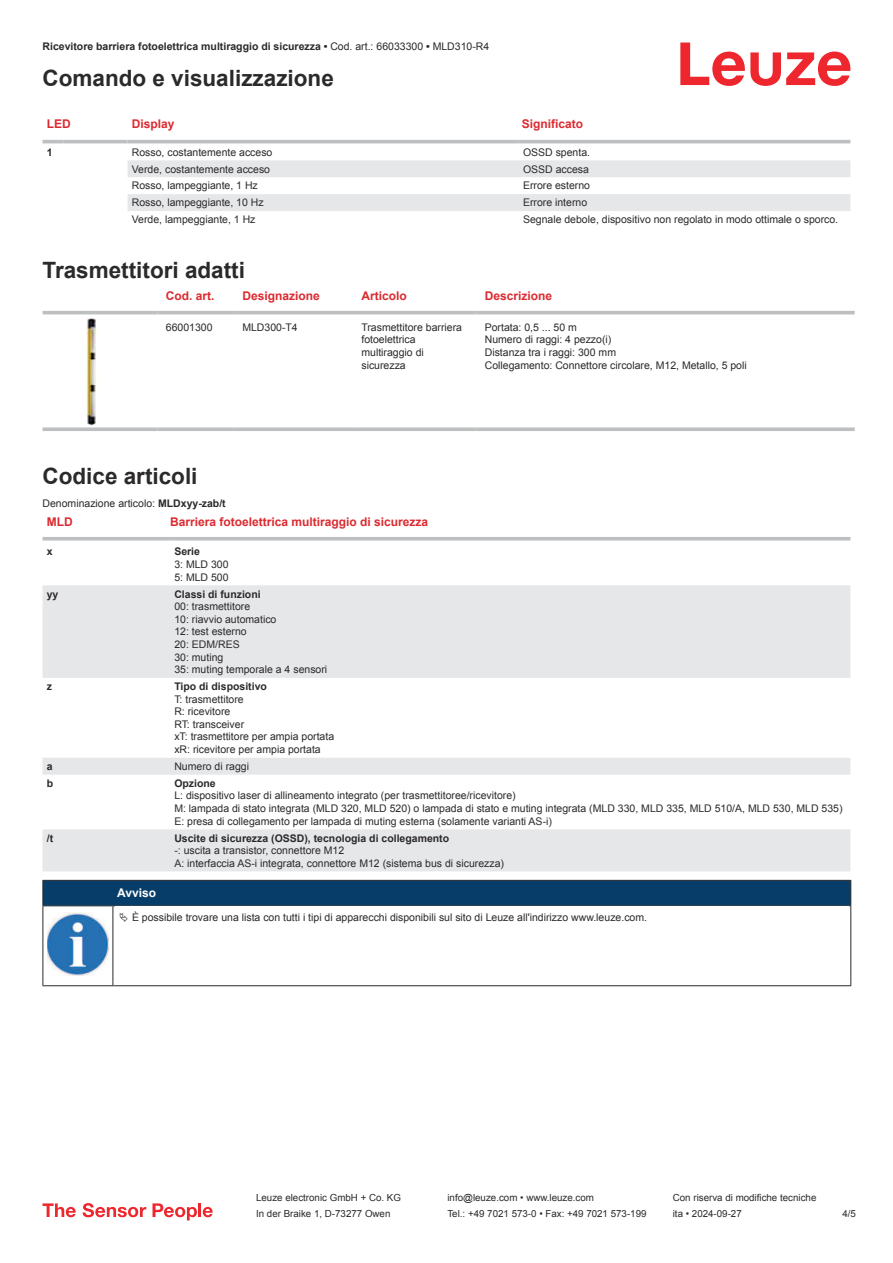
<style>
.page{position:relative;width:893px;height:1263px;background:#fff}
.page>*{position:absolute;margin:0;border:0;box-sizing:border-box;transform-origin:0 0}
.t1{font:700 22.5px "Arial";color:#2b292a}
.t2{font:700 12px "Arial";color:#db2a30}
.t3{font:700 12px "Arial";color:#fff}
.t4{font:10.5px/12.6px "Arial";color:#2b292a}
.t5{font:700 10.5px "Arial";color:#2b292a}
.t6{font:9.75px "Arial";color:#2b292a}
.s1{font-weight:400}
.s2{font-weight:700}
</style>
<div class="page">
<svg style="left:680px;top:43px;width:170px;height:43px"></svg>
<svg style="left:43px;top:143px;width:807px;height:68px"></svg>
<svg style="left:128px;top:160px;width:722px;height:51px"></svg>
<hr style="left:43px;top:140px;width:21px;height:3px;background:#bdbfc1">
<hr style="left:64px;top:140px;width:64px;height:3px;background:#bdbfc1">
<hr style="left:128px;top:140px;width:391px;height:3px;background:#bdbfc1">
<hr style="left:519px;top:140px;width:331px;height:3px;background:#bdbfc1">
<svg style="left:43px;top:314px;width:812px;height:112px"></svg>
<hr style="left:43px;top:311px;width:114px;height:3px;background:#bdbfc1">
<hr style="left:157px;top:311px;width:77px;height:3px;background:#bdbfc1">
<hr style="left:234px;top:311px;width:119px;height:3px;background:#bdbfc1">
<hr style="left:353px;top:311px;width:123px;height:3px;background:#bdbfc1">
<hr style="left:476px;top:311px;width:379px;height:3px;background:#bdbfc1">
<svg style="left:43px;top:427px;width:114px;height:4px"></svg>
<svg style="left:157px;top:427px;width:77px;height:4px"></svg>
<svg style="left:234px;top:427px;width:119px;height:4px"></svg>
<svg style="left:353px;top:427px;width:123px;height:4px"></svg>
<svg style="left:476px;top:427px;width:379px;height:4px;background:#c4c6c8"></svg>
<img style="left:87px;top:319px;width:9px;height:106px">
<svg style="left:43px;top:585px;width:807px;height:286px;fill:#e6e7e9"></svg>
<hr style="left:43px;top:537px;width:127px;height:3px;background:#bdbfc1">
<hr style="left:170px;top:537px;width:680px;height:3px;background:#bdbfc1">
<svg style="left:43px;top:1203px;width:33px;height:14px"></svg>
<svg style="left:83px;top:1203px;width:63px;height:14px"></svg>
<svg style="left:153px;top:1203px;width:44px;height:17px"></svg>
<hr style="left:198px;top:1203px;width:3px;height:14px;background:#ed272d">
<svg style="left:203px;top:1207px;width:10px;height:10px"></svg>
<div style="left:43px;top:880px;width:808px;height:26px;background:#063d69"></div>
<hr style="left:113px;top:905px;width:738px;height:1px;background:#2b292a">
<hr style="left:43px;top:906px;width:1px;height:75px;background:#2b292a">
<hr style="left:113px;top:906px;width:1px;height:75px;background:#2b292a">
<hr style="left:850px;top:906px;width:1px;height:75px;background:#2b292a">
<hr style="left:43px;top:985px;width:70px;height:1px;background:#2b292a">
<hr style="left:113px;top:985px;width:738px;height:1px;background:#2b292a">
<img style="left:47px;top:912px;width:61px;height:63px">
<p class="t5" style="left:43px;top:43px;width:448px">Ricevitore barriera fotoelettrica multiraggio di sicurezza • <span class="s1">Cod. art.: 66033300</span> • <span class="s1">MLD310-R4</span></p>
<h1 class="t1" style="left:43px;top:70px;width:293px">Comando e visualizzazione</h1>
<p class="t2" style="left:47px;top:119px;width:25px">LED</p>
<p class="t2" style="left:132px;top:119px;width:44px">Display</p>
<p class="t2" style="left:522px;top:119px;width:63px">Significato</p>
<p class="t5" style="left:47px;top:148px;width:7px">1</p>
<p class="t4" style="left:132px;top:147px;width:142px">Rosso, costantemente acceso</p>
<p class="t4" style="left:523px;top:147px;width:69px">OSSD spenta.</p>
<p class="t4" style="left:132px;top:163px;width:140px">Verde, costantemente acceso</p>
<p class="t4" style="left:523px;top:163px;width:67px">OSSD accesa</p>
<p class="t4" style="left:132px;top:180px;width:128px">Rosso, lampeggiante, 1 Hz</p>
<p class="t4" style="left:523px;top:180px;width:69px">Errore esterno</p>
<p class="t4" style="left:132px;top:197px;width:133px">Rosso, lampeggiante, 10 Hz</p>
<p class="t4" style="left:523px;top:197px;width:66px">Errore interno</p>
<p class="t4" style="left:132px;top:214px;width:125px">Verde, lampeggiante, 1 Hz</p>
<p class="t4" style="left:523px;top:214px;width:317px">Segnale debole, dispositivo non regolato in modo ottimale o sporco.</p>
<h1 class="t1" style="left:43px;top:262px;width:204px">Trasmettitori adatti</h1>
<p class="t2" style="left:166px;top:291px;width:50px">Cod. art.</p>
<p class="t2" style="left:242px;top:291px;width:79px">Designazione</p>
<p class="t2" style="left:361px;top:291px;width:47px">Articolo</p>
<p class="t2" style="left:485px;top:291px;width:69px">Descrizione</p>
<p class="t4" style="left:166px;top:322px;width:48px">66001300</p>
<p class="t4" style="left:242px;top:322px;width:57px">MLD300-T4</p>
<p class="t4" style="left:361px;top:322px;width:102px">Trasmettitore barriera fotoelettrica multiraggio di sicurezza</p>
<p class="t4" style="left:485px;top:322px;width:264px">Portata: 0,5 ... 50 m<br>Numero di raggi: 4 pezzo(i)<br>Distanza tra i raggi: 300 mm<br>Collegamento: Connettore circolare, M12, Metallo, 5 poli</p>
<h1 class="t1" style="left:43px;top:467px;width:157px">Codice articoli</h1>
<p class="t4" style="left:43px;top:498px;width:185px">Denominazione articolo: <span class="s2">MLDxyy-zab/t</span></p>
<p class="t2" style="left:47px;top:517px;width:27px">MLD</p>
<p class="t2" style="left:170px;top:517px;width:260px">Barriera fotoelettrica multiraggio di sicurezza</p>
<p class="t5" style="left:47px;top:548px;width:7px">x</p>
<p class="t5" style="left:174px;top:548px;width:27px">Serie</p>
<p class="t4" style="left:174px;top:559px;width:56px">3: MLD 300<br>5: MLD 500</p>
<p class="t5" style="left:47px;top:590px;width:13px">yy</p>
<p class="t5" style="left:174px;top:590px;width:88px">Classi di funzioni</p>
<p class="t4" style="left:174px;top:601px;width:154px">00: trasmettitore<br>10: riavvio automatico<br>12: test esterno<br>20: EDM/RES<br>30: muting<br>35: muting temporale a 4 sensori</p>
<p class="t5" style="left:47px;top:682px;width:7px">z</p>
<p class="t5" style="left:174px;top:682px;width:94px">Tipo di dispositivo</p>
<p class="t4" style="left:174px;top:694px;width:161px">T: trasmettitore<br>R: ricevitore<br>RT: transceiver<br>xT: trasmettitore per ampia portata xR: ricevitore per ampia portata</p>
<p class="t5" style="left:47px;top:762px;width:7px">a</p>
<p class="t4" style="left:174px;top:761px;width:76px">Numero di raggi</p>
<p class="t5" style="left:47px;top:779px;width:8px">b</p>
<p class="t5" style="left:174px;top:779px;width:43px">Opzione</p>
<p class="t4" style="left:174px;top:790px;width:670px">L: dispositivo laser di allineamento integrato (per trasmettitoree/ricevitore)<br>M: lampada di stato integrata (MLD 320, MLD 520) o lampada di stato e muting integrata (MLD 330, MLD 335, MLD 510/A, MLD 530, MLD 535)<br>E: presa di collegamento per lampada di muting esterna (solamente varianti AS-i)</p>
<p class="t5" style="left:47px;top:834px;width:8px">/t</p>
<p class="t5" style="left:174px;top:834px;width:276px">Uscite di sicurezza (OSSD), tecnologia di collegamento</p>
<p class="t4" style="left:174px;top:845px;width:331px">-: uscita a transistor, connettore M12<br>A: interfaccia AS-i integrata, connettore M12 (sistema bus di sicurezza)</p>
<p class="t3" style="left:117px;top:888px;width:40px">Avviso</p>
<p class="t4" style="left:132px;top:911px;width:517px">È possibile trovare una lista con tutti i tipi di apparecchi disponibili sul sito di Leuze all'indirizzo www.leuze.com.</p>
<p class="t6" style="left:256px;top:1194px;width:146px">Leuze electronic GmbH + Co. KG</p>
<p class="t6" style="left:447px;top:1194px;width:148px">info@leuze.com • www.leuze.com</p>
<p class="t6" style="left:673px;top:1194px;width:145px">Con riserva di modifiche tecniche</p>
<p class="t6" style="left:256px;top:1210px;width:136px">In der Braike 1, D-73277 Owen</p>
<p class="t6" style="left:447px;top:1210px;width:201px">Tel.: +49 7021 573-0 • Fax: +49 7021 573-199</p>
<p class="t6" style="left:673px;top:1210px;width:70px">ita • 2024-09-27</p>
<p class="t6" style="left:842px;top:1210px;width:15px">4 /5</p>
</div>
